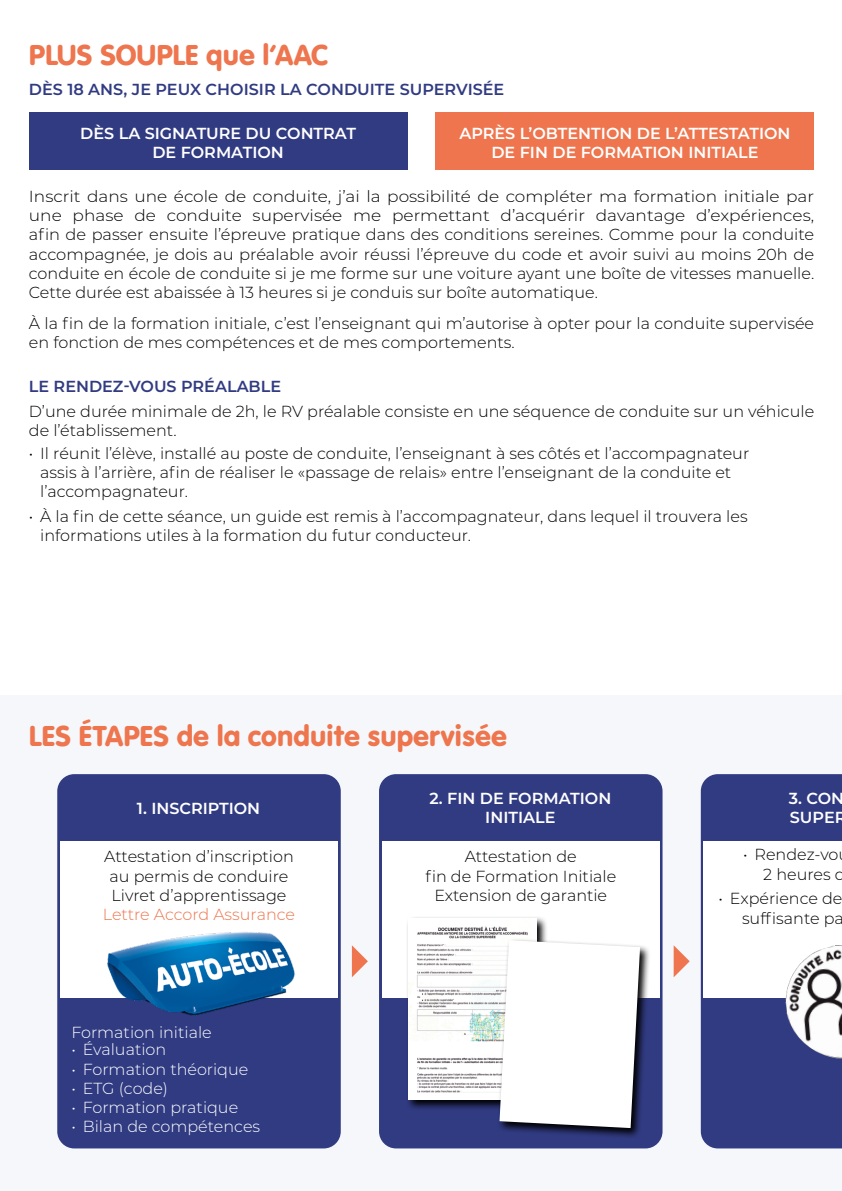
<style>
.page{position:relative;width:842px;height:1191px;background:#fff}
.page>*{position:absolute;margin:0;border:0;box-sizing:border-box;transform-origin:0 0}
.t1{font:30px "VAG Rundschrift D";color:#ee754d}
.t2{font:300 16px/19.2px "Montserrat";color:#000}
.t3{font:300 16px/19.2px "Montserrat";color:#000;text-align:justify;scale:1.06 1}
.t4{font:600 16px/19.2px "Montserrat";color:#fff;text-align:center}
.t5{font:300 16px "Montserrat";color:#fff}
.t6{font:600 16px "Montserrat";color:#313b82}
.t7{font:300 16px "Montserrat";letter-spacing:-.005em;color:#ee754d}
</style>
<div class="page">
<div style="left:0;top:695px;width:842px;height:496px;background:#f5f7fa"></div>
<div style="left:29px;top:112px;width:378px;height:57px;background:#313b82"></div>
<div style="left:436px;top:112px;width:378px;height:57px;background:#ee754d"></div>
<div style="left:59px;top:775px;width:280px;height:372px;background:#313b82;border-radius:16px"></div>
<div style="left:57px;top:774px;width:284px;height:374px;border:3px solid #313b82;border-radius:16px"></div>
<div style="left:60px;top:841px;width:278px;height:156px;background:#fff"></div>
<div style="left:380px;top:775px;width:281px;height:372px;background:#313b82;border-radius:16px"></div>
<div style="left:379px;top:774px;width:283px;height:374px;border:3px solid #313b82;border-radius:16px"></div>
<div style="left:382px;top:841px;width:278px;height:156px;background:#fff"></div>
<svg style="left:406px;top:917px;width:141px;height:192px"></svg>
<img style="left:408px;top:918px;width:128px;height:181px">
<svg style="left:497px;top:938px;width:154px;height:199px"></svg>
<img style="left:499px;top:940px;width:141px;height:188px">
<div style="left:701px;top:774px;width:141px;height:374px;background:#313b82"></div>
<div style="left:704px;top:841px;width:138px;height:156px;background:#fff"></div>
<div style="left:784px;top:943px;width:58px;height:125px;background:linear-gradient(to right,#313b82,#313b82)"></div>
<img style="left:786px;top:945px;width:56px;height:113px">
<svg style="left:352px;top:945px;width:16px;height:32px"></svg>
<svg style="left:674px;top:945px;width:16px;height:32px"></svg>
<img style="left:97px;top:932px;width:199px;height:84px">
<h1 class="t1" style="left:29px;top:37px;width:301px">PLUS SOUPLE que l’AAC</h1>
<p class="t6" style="left:29px;top:78px;width:477px">DÈS 18 ANS, JE PEUX CHOISIR LA CONDUITE SUPERVISÉE</p>
<p class="t4" style="left:80px;top:123px;width:277px">DÈS LA SIGNATURE DU CONTRAT<br>DE FORMATION</p>
<p class="t4" style="left:459px;top:123px;width:333px">APRÈS L’OBTENTION DE L’ATTESTATION<br>DE FIN DE FORMATION INITIALE</p>
<p class="t3" style="left:29px;top:186px;width:742px">Inscrit dans une école de conduite, j’ai la possibilité de compléter ma formation initiale par une phase de conduite supervisée me permettant d’acquérir davantage d’expériences, afin de passer ensuite l’épreuve pratique dans des conditions sereines. Comme pour la conduite accompagnée, je dois au préalable avoir réussi l’épreuve du code et avoir suivi au moins 20h de conduite en école de conduite si je me forme sur une voiture ayant une boîte de vitesses manuelle.<br>Cette durée est abaissée à 13 heures si je conduis sur boîte automatique.</p>
<p class="t2" style="left:29px;top:313px;width:787px">À la fin de la formation initiale, c’est l’enseignant qui m’autorise à opter pour la conduite supervisée en fonction de mes compétences et de mes comportements.</p>
<p class="t6" style="left:29px;top:375px;width:254px">LE RENDEZ-VOUS PRÉALABLE</p>
<p class="t2" style="left:29px;top:401px;width:787px">D’une durée minimale de 2h, le RV préalable consiste en une séquence de conduite sur un véhicule de l’établissement.</p>
<p class="t2" style="left:40px;top:443px;width:710px;text-indent:-11px">• Il réunit l’élève, installé au poste de conduite, l’enseignant à ses côtés et l’accompagnateur assis à l’arrière, afin de réaliser le «passage de relais» entre l’enseignant de la conduite et l’accompagnateur.</p>
<p class="t2" style="left:40px;top:506px;width:709px;text-indent:-11px">• À la fin de cette séance, un guide est remis à l’accompagnateur, dans lequel il trouvera les informations utiles à la formation du futur conducteur.</p>
<h1 class="t1" style="left:29px;top:718px;width:479px">LES ÉTAPES de la conduite supervisée</h1>
<p class="t4" style="left:137px;top:798px;width:125px">1. INSCRIPTION</p>
<p class="t2" style="left:104px;top:846px;width:191px;text-align:center">Attestation d’inscription au permis de conduire<br>Livret d’apprentissage</p>
<p class="t7" style="left:103px;top:903px;width:194px">Lettre Accord Assurance</p>
<p class="t5" style="left:71px;top:1021px;width:142px">Formation initiale</p>
<p class="t5" style="left:71px;top:1039px;width:96px">• Évaluation</p>
<p class="t5" style="left:71px;top:1058px;width:178px">• Formation théorique</p>
<p class="t5" style="left:71px;top:1077px;width:98px">• ETG (code)</p>
<p class="t5" style="left:71px;top:1096px;width:168px">• Formation pratique</p>
<p class="t5" style="left:71px;top:1115px;width:190px">• Bilan de compétences</p>
<p class="t4" style="left:429px;top:788px;width:183px">2. FIN DE FORMATION<br>INITIALE</p>
<p class="t2" style="left:425px;top:846px;width:192px;text-align:center">Attestation de<br>fin de Formation Initiale<br>Extension de garantie</p>
<p class="t4" style="left:789px;top:788px;width:59px;text-align:left">3. CON<br>SUPER</p>
<p class="t2" style="left:763px;top:844px;width:84px;text-indent:-20px">• Rendez-vo<br>2 heures d</p>
<p class="t2" style="left:719px;top:888px;width:127px;text-align:right">• Expérience de suffisante pa</p>
</div>
